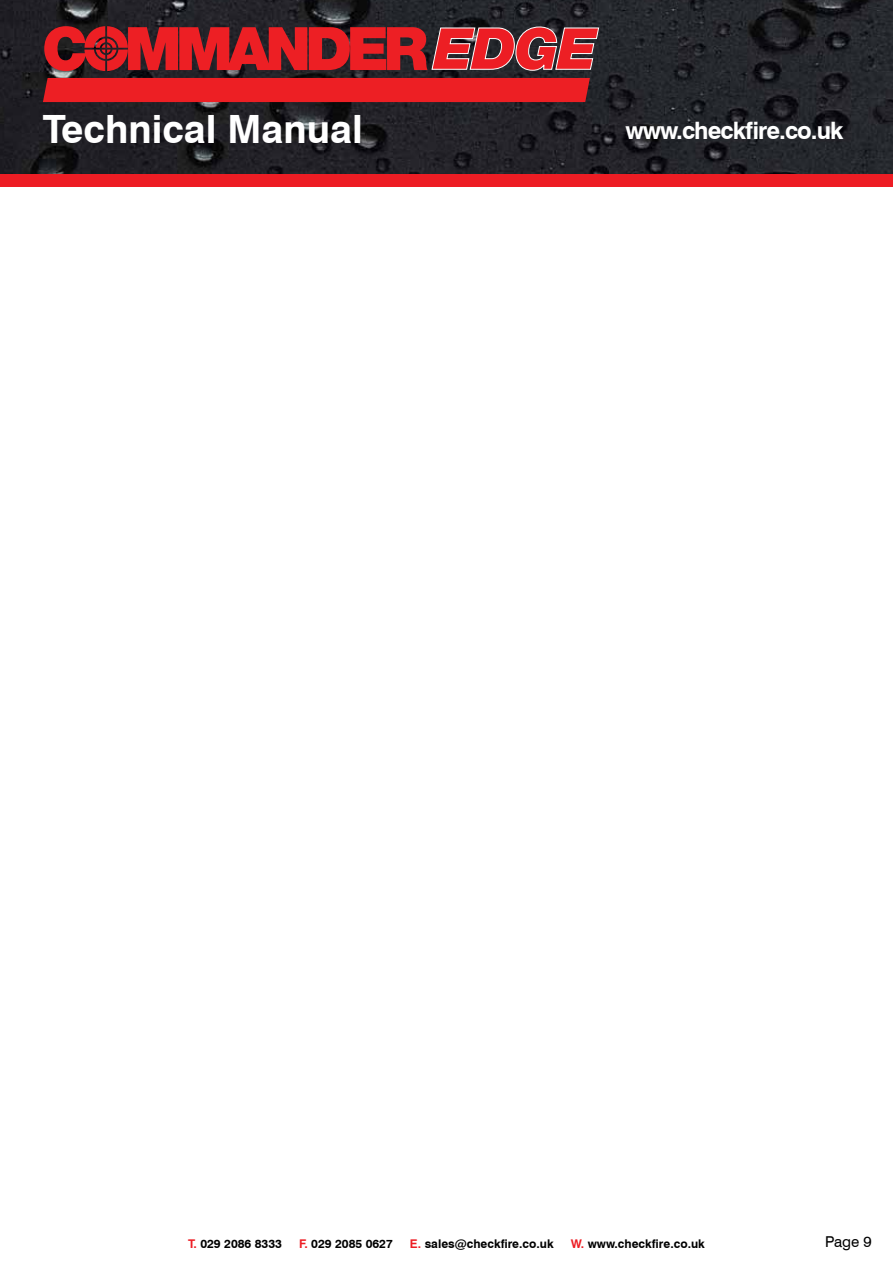
<style>
.page{position:relative;width:893px;height:1263px;background:#fff}
.page>*{position:absolute;margin:0;border:0;box-sizing:border-box;transform-origin:0 0}
.t1{font:700 39px "Swiss 721 BT";color:#fff}
.t2{font:700 24px "Swiss 721 BT";letter-spacing:-.04em;color:#fff}
.t3{font:15px "Swiss 721 BT";color:#000}
.t4{font:700 12px "Swiss 721 BT";color:#000}
.s1{color:#ed1d24}
</style>
<div class="page">
<img style="left:0;top:0;width:893px;height:174px">
<div style="left:0;top:174px;width:893px;height:13px;background:#ed1d24"></div>
<div style="left:43px;top:78px;width:547px;height:24px;background:#ed1f24"></div>
<svg style="left:44px;top:26px;width:555px;height:45px;background:#b0272c"></svg>
<h1 class="t1" style="left:43px;top:106px;width:321px">Technical Manual</h1>
<h2 class="t2" style="left:625px;top:116px;width:219px">www.checkfire.co.uk</h2>
<p class="t4" style="left:188px;top:1236px;width:95px"><span class="s1">T.</span> 029 2086 8333</p>
<p class="t4" style="left:299px;top:1236px;width:95px"><span class="s1">F.</span> 029 2085 0627</p>
<p class="t4" style="left:410px;top:1236px;width:145px"><span class="s1">E.</span> sales@checkfire.co.uk</p>
<p class="t4" style="left:571px;top:1236px;width:136px"><span class="s1">W.</span> www.checkfire.co.uk</p>
<p class="t3" style="left:825px;top:1232px;width:48px">Page 9</p>
</div>
